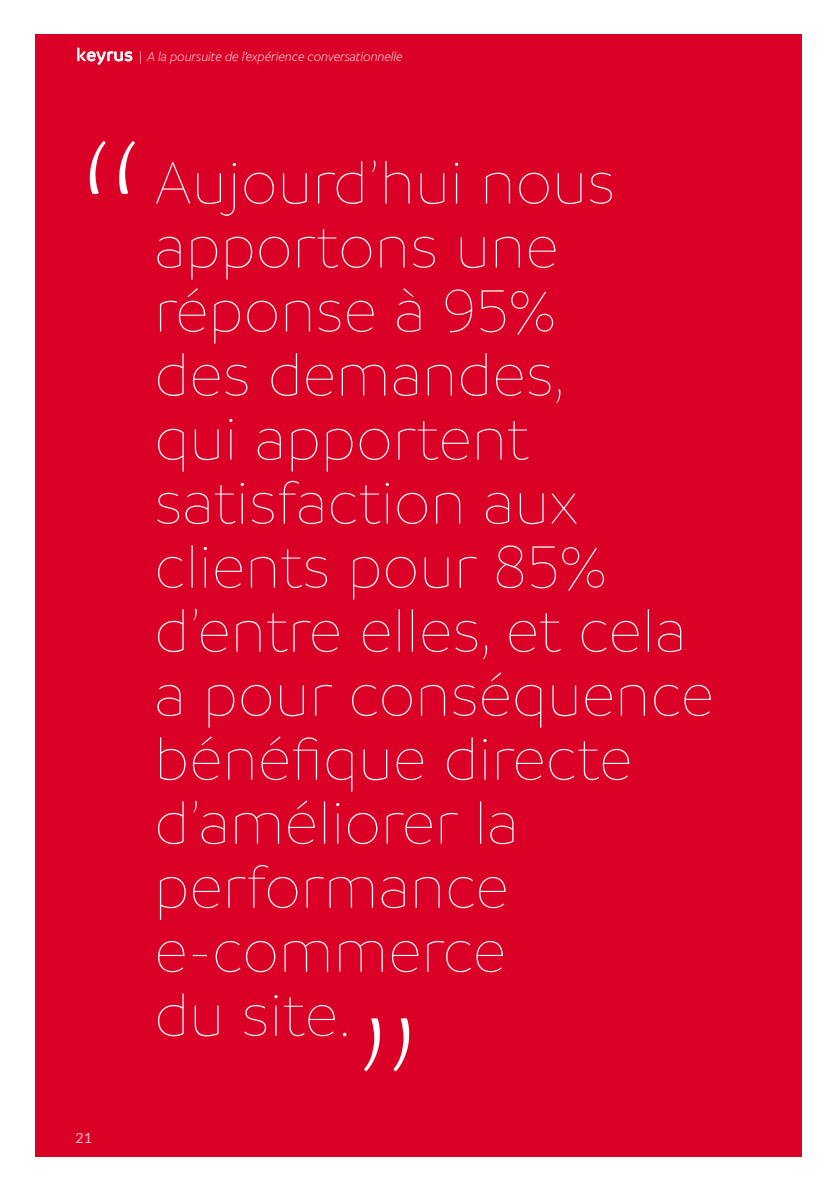
<style>
.page{position:relative;width:840px;height:1191px;background:#fff}
.page>*{position:absolute;margin:0;border:0;box-sizing:border-box;transform-origin:0 0}
.BIG_QUOTE_WHITE{font:100 296px "Branding SF";color:#fff}
.BIG_QUOTE_WHITE-2{font:100 64px/64px "Branding SF";color:#fff}
.t1{font:italic 300 14px "Freight Sans Pro";color:#fff}
.t2{font:14px "Lato";color:#fff}
</style>
<div class="page">
<div style="left:0;top:0;width:801px;height:1191px;background:#db0025"></div>
<div style="left:0;top:0;width:35px;height:1191px;background:#fff"></div>
<div style="left:0;top:0;width:839px;height:34px;background:#fff"></div>
<div style="left:0;top:1157px;width:839px;height:34px;background:#fff"></div>
<svg style="left:77px;top:48px;width:55px;height:17px"></svg>
<p class="t1" style="left:139px;top:47px;width:265px">| A la poursuite de l’expérience conversationnelle</p>
<p class="BIG_QUOTE_WHITE" style="left:69px;top:94px;width:84px">“</p>
<p class="BIG_QUOTE_WHITE-2" style="left:154px;top:152px;width:561px">Aujourd’hui nous apportons une réponse à 95%<br>des demandes,<br>qui apportent satisfaction aux clients pour 85% d’entre elles, et cela a pour conséquence bénéfique directe d’améliorer la performance e-commerce<br>du site.</p>
<p class="BIG_QUOTE_WHITE" style="left:345px;top:971px;width:84px">”</p>
<p class="t2" style="left:75px;top:1130px;width:18px">21</p>
</div>
